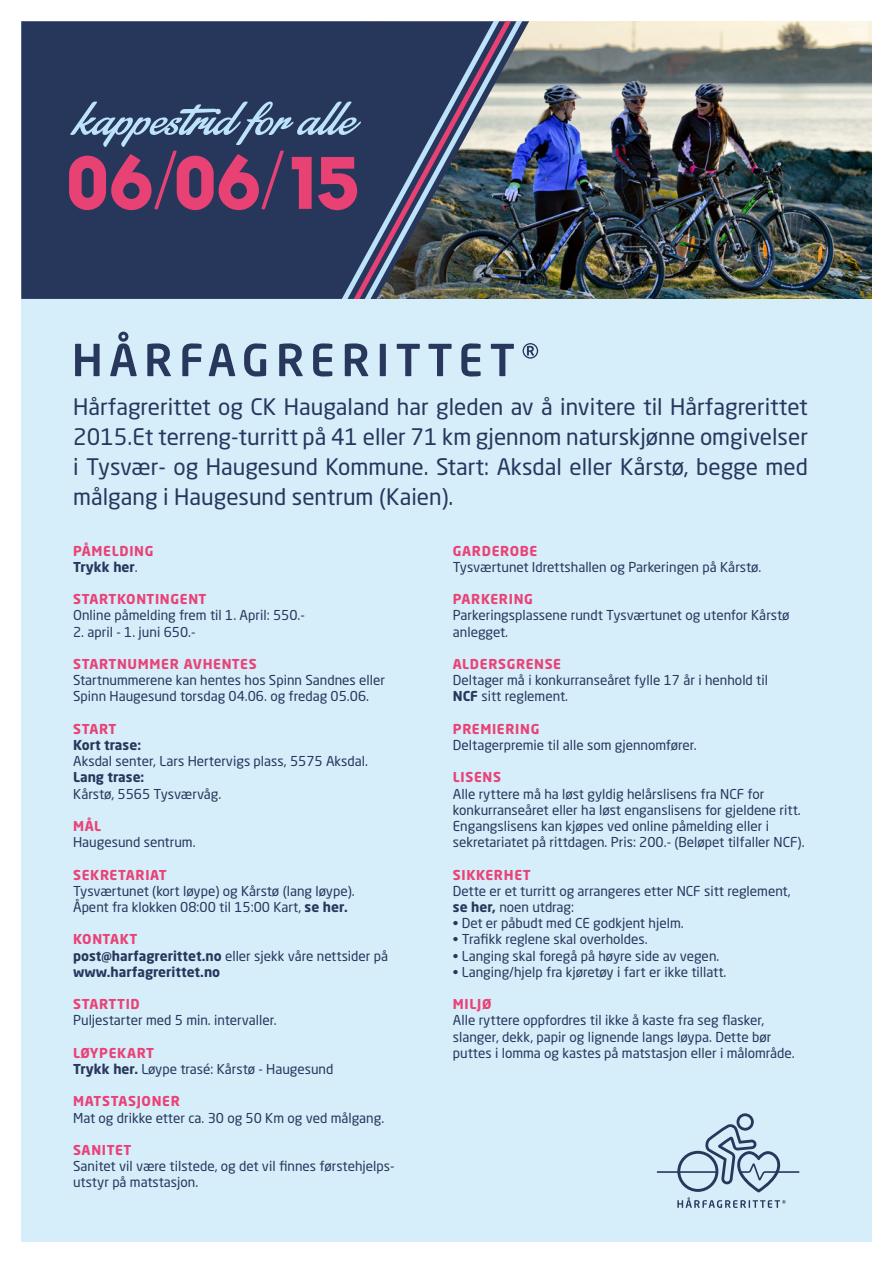
<style>
.page{position:relative;width:893px;height:1263px;background:#fff}
.page>*{position:absolute;margin:0;border:0;box-sizing:border-box;transform-origin:0 0}
.t1{font:22.5px/30px "Neo Sans Std";color:#27375c;text-align:justify}
.t2{font:13.5px/16.2px "Neo Sans Std";color:#27375c}
.t3{font:700 13.5px "Neo Sans Std";letter-spacing:.05em;color:#e94276}
.t4{font:700 13.5px/16.2px "Neo Sans Std";color:#27375c}
.t5{font:700 13.5px/16.2px "Neo Sans Std";letter-spacing:.025em;color:#e94276}
.s1{color:#27375c}
.s2{font-weight:400;color:#27375c}
.s3{font-weight:700}
.s4{color:#e94276}
.s5{font-weight:400}
.s6{font-weight:700;color:#e94276}
</style>
<div class="page">
<div style="left:21px;top:21px;width:851px;height:1221px;background:#d6edfa"></div>
<svg style="left:75px;top:344px;width:25px;height:32px"></svg>
<svg style="left:110px;top:332px;width:27px;height:44px"></svg>
<svg style="left:147px;top:343px;width:24px;height:33px"></svg>
<svg style="left:182px;top:343px;width:20px;height:33px"></svg>
<svg style="left:209px;top:343px;width:26px;height:33px"></svg>
<svg style="left:244px;top:343px;width:22px;height:33px"></svg>
<svg style="left:279px;top:343px;width:24px;height:33px"></svg>
<svg style="left:313px;top:343px;width:19px;height:33px"></svg>
<svg style="left:345px;top:343px;width:23px;height:33px"></svg>
<div style="left:380px;top:344px;width:6px;height:32px;background:#28375c"></div>
<svg style="left:397px;top:344px;width:23px;height:32px"></svg>
<svg style="left:428px;top:344px;width:24px;height:32px"></svg>
<svg style="left:461px;top:343px;width:20px;height:33px"></svg>
<svg style="left:491px;top:344px;width:23px;height:32px"></svg>
<svg style="left:523px;top:343px;width:15px;height:16px"></svg>
<svg style="left:657px;top:1113px;width:142px;height:95px"></svg>
<img style="left:543px;top:21px;width:329px;height:278px">
<div style="left:21px;top:21px;width:298px;height:278px;background:#27375c"></div>
<img style="left:532px;top:21px;width:11px;height:278px">
<img style="left:520px;top:21px;width:12px;height:278px">
<img style="left:319px;top:21px;width:201px;height:278px">
<svg style="left:69px;top:101px;width:292px;height:109px;background:#664b72"></svg>
<p class="t1" style="left:73px;top:391px;width:736px">Hårfagrerittet og CK Haugaland har gleden av å invitere til Hårfagrerittet 2015.Et terreng-turritt på 41 eller 71 km gjennom naturskjønne omgivelser i Tysvær- og Haugesund Kommune. Start: Aksdal eller Kårstø, begge med målgang i Haugesund sentrum (Kaien).</p>
<p class="t5" style="left:73px;top:542px;width:82px">PÅMELDING<br><span class="s1">Trykk her</span><span class="s2">.</span></p>
<p class="t3" style="left:73px;top:590px;width:135px">STARTKONTINGENT</p>
<p class="t2" style="left:73px;top:607px;width:233px">Online påmelding frem til 1. April: 550.-</p>
<p class="t2" style="left:73px;top:623px;width:124px">2. april - 1. juni 650.-</p>
<p class="t3" style="left:73px;top:655px;width:185px">STARTNUMMER AVHENTES</p>
<p class="t2" style="left:73px;top:672px;width:313px">Startnummerene kan hentes hos Spinn Sandnes eller<br>Spinn Haugesund torsdag 04.06. og fredag 05.06.</p>
<p class="t3" style="left:73px;top:720px;width:45px">START</p>
<p class="t4" style="left:73px;top:736px;width:69px">Kort trase:</p>
<p class="t2" style="left:73px;top:753px;width:296px">Aksdal senter, Lars Hertervigs plass, 5575 Aksdal.</p>
<p class="t4" style="left:73px;top:769px;width:73px">Lang trase:</p>
<p class="t2" style="left:73px;top:785px;width:150px">Kårstø, 5565 Tysværvåg.</p>
<p class="t3" style="left:73px;top:817px;width:30px">MÅL</p>
<p class="t2" style="left:73px;top:834px;width:124px">Haugesund sentrum.</p>
<p class="t3" style="left:73px;top:866px;width:95px">SEKRETARIAT</p>
<p class="t2" style="left:73px;top:882px;width:283px">Tysværtunet (kort løype) og Kårstø (lang løype).<br>Åpent fra klokken 08:00 til 15:00 Kart, <span class="s3">se her.</span></p>
<p class="t4" style="left:73px;top:931px;width:317px"><span class="s4">KONTAKT<br></span>post@harfagrerittet.no <span class="s5">eller sjekk våre nettsider på </span>www.harfagrerittet.no</p>
<p class="t3" style="left:73px;top:995px;width:68px">STARTTID</p>
<p class="t2" style="left:73px;top:1012px;width:205px">Puljestarter med 5 min. intervaller.</p>
<p class="t2" style="left:73px;top:1044px;width:262px"><span class="s6">LØYPEKART<br></span><span class="s3">Trykk her.</span> Løype trasé: Kårstø - Haugesund</p>
<p class="t3" style="left:73px;top:1093px;width:108px">MATSTASJONER</p>
<p class="t2" style="left:73px;top:1109px;width:313px">Mat og drikke etter ca. 30 og 50 Km og ved målgang.</p>
<p class="t3" style="left:73px;top:1141px;width:60px">SANITET</p>
<p class="t2" style="left:73px;top:1158px;width:323px">Sanitet vil være tilstede, og det vil finnes førstehjelps&shy;utstyr på matstasjon.</p>
<p class="t3" style="left:453px;top:542px;width:86px">GARDEROBE</p>
<p class="t2" style="left:453px;top:558px;width:310px">Tysværtunet Idrettshallen og Parkeringen på Kårstø.</p>
<p class="t3" style="left:453px;top:590px;width:82px">PARKERING</p>
<p class="t2" style="left:453px;top:607px;width:338px">Parkeringsplassene rundt Tysværtunet og utenfor Kårstø anlegget.</p>
<p class="t3" style="left:453px;top:655px;width:110px">ALDERSGRENSE</p>
<p class="t2" style="left:453px;top:672px;width:317px">Deltager må i konkurranseåret fylle 17 år i henhold til<br><span class="s3">NCF</span> sitt reglement.</p>
<p class="t3" style="left:453px;top:720px;width:88px">PREMIERING</p>
<p class="t2" style="left:453px;top:737px;width:245px">Deltagerpremie til alle som gjennomfører.</p>
<p class="t3" style="left:453px;top:769px;width:50px">LISENS</p>
<p class="t2" style="left:453px;top:785px;width:353px">Alle ryttere må ha løst gyldig helårslisens fra NCF for konkurranseåret eller ha løst enganslisens for gjeldene ritt.<br>Engangslisens kan kjøpes ved online påmelding eller i sekretariatet på rittdagen. Pris: 200.- (Beløpet tilfaller NCF).</p>
<p class="t3" style="left:453px;top:866px;width:79px">SIKKERHET</p>
<p class="t2" style="left:453px;top:882px;width:339px">Dette er et turritt og arrangeres etter NCF sitt reglement, <span class="s3">se her,</span> noen utdrag:</p>
<p class="t2" style="left:453px;top:915px;width:232px">• Det er påbudt med CE godkjent hjelm.</p>
<p class="t2" style="left:453px;top:931px;width:196px">• Trafikk reglene skal overholdes.</p>
<p class="t2" style="left:453px;top:947px;width:268px">• Langing skal foregå på høyre side av vegen.</p>
<p class="t2" style="left:453px;top:963px;width:275px">• Langing/hjelp fra kjøretøy i fart er ikke tillatt.</p>
<p class="t3" style="left:453px;top:995px;width:40px">MILJØ</p>
<p class="t2" style="left:453px;top:1012px;width:343px">Alle ryttere oppfordres til ikke å kaste fra seg flasker, slanger, dekk, papir og lignende langs løypa. Dette bør puttes i lomma og kastes på matstasjon eller i målområde.</p>
</div>
